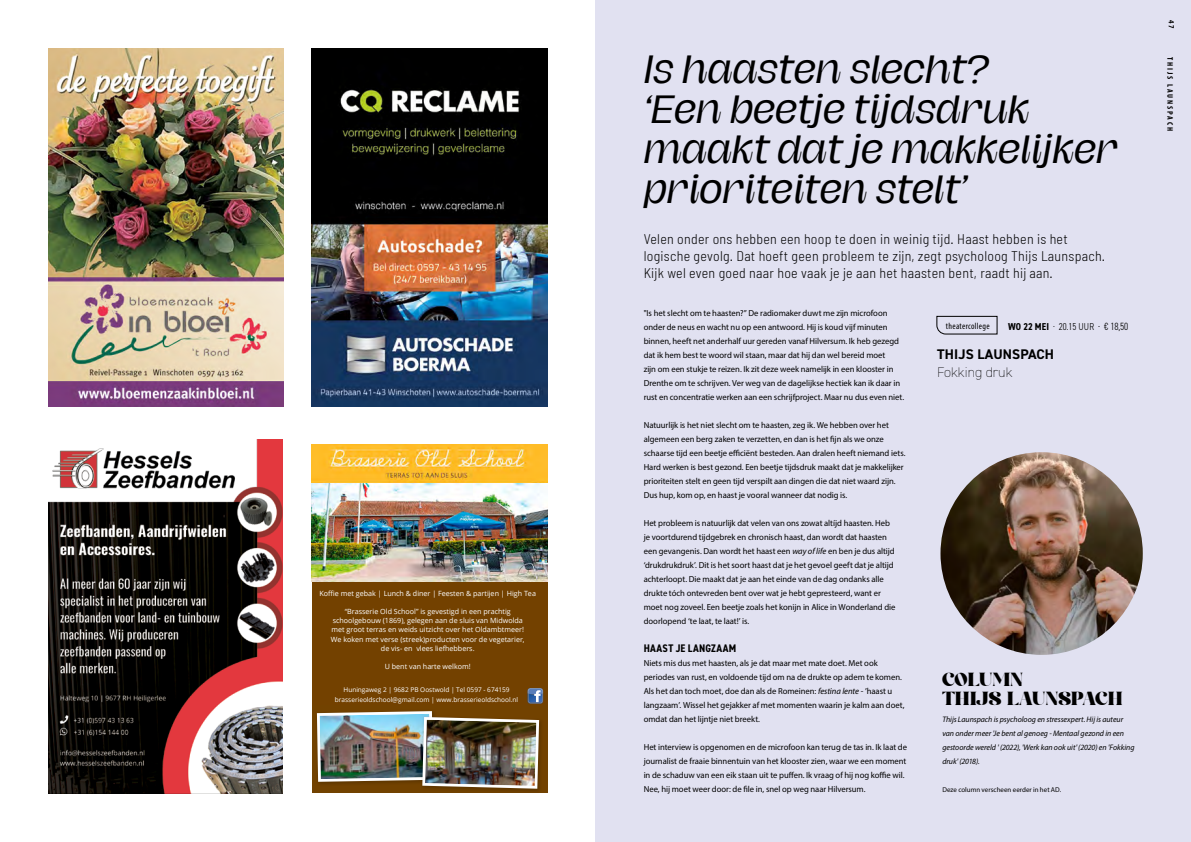
<style>
.page{position:relative;width:1191px;height:842px;background:#fff}
.page>*{position:absolute;margin:0;border:0;box-sizing:border-box;transform-origin:0 0}
.t1{font:italic 36px/40px "Hagrid Trial";color:#000}
.t2{font:19px/19px "PEARLOOP";letter-spacing:.025em;color:#000}
.t3{font:300 semi-condensed 14px/17px "Barlow";letter-spacing:.02em;color:#000}
.t4{font:700 14px "DIN2014";letter-spacing:.01em;color:#000}
.t5{font:200 14px "DIN2014";color:#000}
.t6{font:700 condensed 11px "DIN2014";letter-spacing:.025em;color:#000}
.t7{font:300 condensed 10px "DIN2014";letter-spacing:.005em;color:#000}
.t8{font:condensed 9px "Myriad Pro";letter-spacing:.03em;color:#000}
.t9{font:8.7px/14px "Myriad Pro";letter-spacing:-.005em;color:#000}
.t10{font:italic 8px/14px "Myriad Pro";color:#000}
.t11{font:700 condensed 8px "Myriad Pro";letter-spacing:.225em;color:#000}
.t12{font:7.2px/9.1px "Open Sans";color:#fff;text-align:center}
.t13{font:7px "Myriad Pro";letter-spacing:.005em;color:#000}
.t14{font:6.5px/9.1px "Open Sans";color:#fff;text-align:center}
.s1{font-style:italic}
.s2{font-weight:700}
.s3{font-size:10.5px}
</style>
<div class="page">
<div style="left:595px;top:0;width:596px;height:842px;background:#e1e1f1"></div>
<img style="left:48px;top:48px;width:235px;height:359px">
<img style="left:312px;top:48px;width:235px;height:359px">
<img style="left:48px;top:439px;width:235px;height:355px">
<img style="left:940px;top:452px;width:202px;height:203px;border-radius:101px">
<svg style="left:936px;top:316px;width:61px;height:19px"></svg>
<div style="left:312px;top:534px;width:235px;height:174px;background:#734100"></div>
<img style="left:312px;top:483px;width:235px;height:99px">
<img style="left:312px;top:444px;width:235px;height:39px">
<div style="left:312px;top:705px;width:235px;height:88px;background:#724200"></div>
<img style="left:315px;top:444px;width:119px;height:329px">
<div style="left:420px;top:715px;width:123px;height:79px;background:#704100"></div>
<img style="left:318px;top:522px;width:225px;height:268px">
<p class="t12" style="left:319px;top:589px;width:218px">Koffie met gebak | Lunch &amp; diner | Feesten &amp; partijen | High Tea</p>
<p class="t12" style="left:331px;top:607px;width:195px">“Brasserie Old School” is gevestigd in een prachtig schoolgebouw (1869), gelegen aan de sluis van Midwolda met groot terras en weids uitzicht over het Oldambtmeer!<br>We koken met verse (streek)producten voor de vegetarier, de vis- en vlees liefhebbers.</p>
<p class="t12" style="left:385px;top:661px;width:87px">U bent van harte welkom!</p>
<p class="t14" style="left:335px;top:685px;width:185px">Huningaweg 2 | 9682 PB Oostwold | Tel 0597 - 674159 brasserieoldschool@gmail.com | www.brasserieoldschool.nl</p>
<h1 class="t1" style="left:644px;top:48px;width:475px">Is haasten slecht?<br>‘Een beetje tijdsdruk maakt dat je makkelijker prioriteiten stelt’</h1>
<h3 class="t3" style="left:643px;top:230px;width:463px">Velen onder ons hebben een hoop te doen in weinig tijd. Haast hebben is het logische gevolg. Dat hoeft geen probleem te zijn, zegt psycholoog Thijs Launspach.<br>Kijk wel even goed naar hoe vaak je je aan het haasten bent, raadt hij aan.</h3>
<p class="t9" style="left:643px;top:306px;width:262px">"Is het slecht om te haasten?” De radiomaker duwt me zijn microfoon onder de neus en wacht nu op een antwoord. Hij is koud vijf minuten binnen, heeft net anderhalf uur gereden vanaf Hilversum. Ik heb gezegd dat ik hem best te woord wil staan, maar dat hij dan wel bereid moet<br>zijn om een stukje te reizen. Ik zit deze week namelijk in een klooster in Drenthe om te schrijven. Ver weg van de dagelijkse hectiek kan ik daar in rust en concentratie werken aan een schrijfproject. Maar nu dus even niet.</p>
<p class="t9" style="left:643px;top:418px;width:263px">Natuurlijk is het niet slecht om te haasten, zeg ik. We hebben over het algemeen een berg zaken te verzetten, en dan is het fijn als we onze schaarse tijd een beetje efficiënt besteden. Aan dralen heeft niemand iets.<br>Hard werken is best gezond. Een beetje tijdsdruk maakt dat je makkelijker prioriteiten stelt en geen tijd verspilt aan dingen die dat niet waard zijn.<br>Dus hup, kom op, en haast je vooral wanneer dat nodig is.</p>
<p class="t9" style="left:643px;top:516px;width:253px">Het probleem is natuurlijk dat velen van ons zowat altíjd haasten. Heb je voortdurend tijdgebrek en chronisch haast, dan wordt dat haasten een gevangenis. Dan wordt het haast een <span class="s1">way of life</span> en ben je dus altijd ‘drukdrukdruk’. Dit is het soort haast dat je het gevoel geeft dat je altijd achterloopt. Die maakt dat je aan het einde van de dag ondanks alle drukte tóch ontevreden bent over wat je hebt gepresteerd, want er moet nog zoveel. Een beetje zoals het konijn in Alice in Wonderland die doorlopend ‘te laat, te laat!’ is.</p>
<p class="t6" style="left:644px;top:641px;width:94px">HAAST JE LANGZAAM</p>
<p class="t9" style="left:643px;top:656px;width:262px">Niets mis dus met haasten, als je dat maar met mate doet. Met ook periodes van rust, en voldoende tijd om na de drukte op adem te komen.<br>Als het dan toch moet, doe dan als de Romeinen: <span class="s1">festina lente</span> - ’haast u langzaam’. Wissel het gejakker af met momenten waarin je kalm aan doet, omdat dan het lijntje niet breekt.</p>
<p class="t9" style="left:643px;top:740px;width:265px">Het interview is opgenomen en de microfoon kan terug de tas in. Ik laat de journalist de fraaie binnentuin van het klooster zien, waar we een moment in de schaduw van een eik staan uit te puffen. Ik vraag of hij nog koffie wil.<br>Nee, hij moet weer door: de file in, snel op weg naar Hilversum.</p>
<p class="t8" style="left:946px;top:320px;width:45px">theatercollege</p>
<p class="t7" style="left:1008px;top:320px;width:122px"><span class="s2">WO 22 MEI</span> . 20.15 UUR <sup>.</sup> <span class="s3">€ 18,50</span></p>
<h3 class="t4" style="left:937px;top:344px;width:118px">THIJS LAUNSPACH</h3>
<h3 class="t5" style="left:937px;top:363px;width:77px">Fokking druk</h3>
<h2 class="t2" style="left:942px;top:670px;width:182px">COLUMN<br>THIJS LAUNSPACH</h2>
<p class="t10" style="left:942px;top:712px;width:194px">Thijs Launspach is psycholoog en stressexpert. Hij is auteur van onder meer 'Je bent al genoeg - Mentaal gezond in een gestoorde wereld ' (2022), 'Werk kan ook uit' (2020) en 'Fokking druk' (2018).</p>
<p class="t13" style="left:942px;top:785px;width:120px">Deze column verscheen eerder in het AD.</p>
<p class="t11" style="left:1176px;top:20px;width:10px;rotate:90deg">47</p>
<p class="t11" style="left:1175px;top:57px;width:75px;rotate:90deg">THIJS LAUNSPACH</p>
</div>
